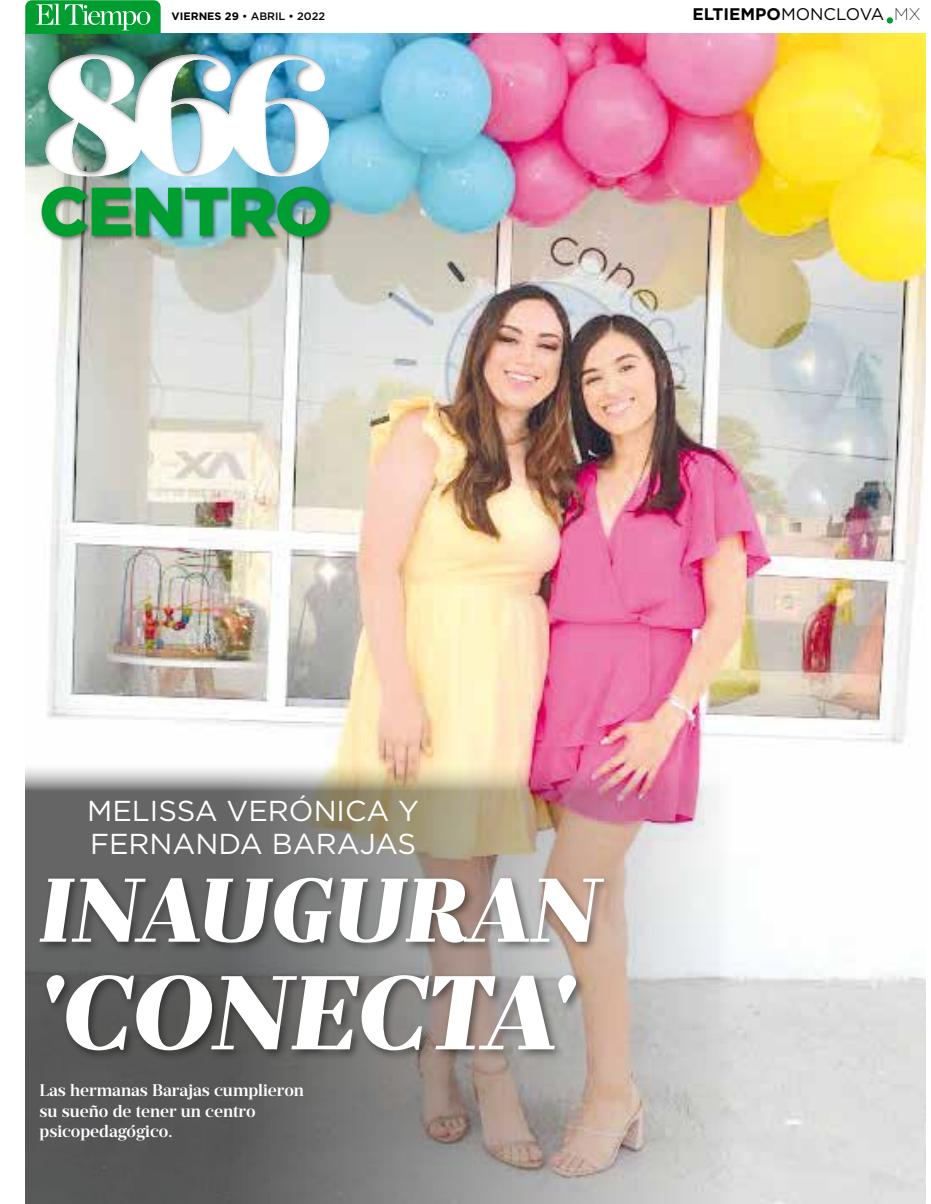
<style>
.page{position:relative;width:931px;height:1204px;background:#fff}
.page>*{position:absolute;margin:0;border:0;box-sizing:border-box;transform-origin:0 0}
.t1{font:900 170.5px "Prumo Deck";color:#fff}
.t2{font:italic 900 104.5px "Prumo Deck";letter-spacing:-.005em;color:#fff}
.t3{font:italic 900 90px "Prumo Deck";color:#fff}
.t4{font:900 68.38px "Gotham";letter-spacing:-.03em;color:#009d30}
.t5{font:28.88px/33.6px "Gotham";color:#fff}
.t6{font:600 16.75px/20.1px "Prumo Deck";color:#fff}
.t7{font:700 16.75px "Gotham";color:#000}
.t8{font:500 10.75px "Gotham";color:#000}
.s1{font-weight:700}
.s2{font-weight:400}
.s3{font-weight:200}
</style>
<div class="page">
<img style="left:47px;top:34px;width:878px;height:1170px">
<svg style="left:25px;top:760px;width:725px;height:444px;background:#9f9693"></svg>
<svg style="left:25px;top:0;width:136px;height:10px"></svg>
<div style="left:36px;top:874px;width:578px;height:79px;background:#000;opacity:.45"></div>
<div style="left:43px;top:971px;width:543px;height:90px;background:#000;opacity:.45"></div>
<div style="left:886px;top:17px;width:7px;height:7px;background:#009d30;border-radius:50%"></div>
<div style="left:40px;top:185px;width:295px;height:57px;background:#000;opacity:.45"></div>
<div style="left:16px;top:10px;width:513px;height:227px;background:#000;opacity:.45"></div>
<p class="t8" style="left:172px;top:10px;width:155px"><span class="s1">VIERNES 29</span> • ABRIL • 2022</p>
<p class="t7" style="left:692px;top:3px;width:230px">ELTIEMPO<span class="s2">MONCLOVA</span> <span class="s3">MX</span></p>
<h1 class="t1" style="left:39px;top:11px;width:298px">866</h1>
<h3 class="t4" style="left:39px;top:164px;width:294px">CENTRO</h3>
<h3 class="t5" style="left:87px;top:793px;width:333px">MELISSA VERÓNICA Y<br>FERNANDA BARAJAS</h3>
<h3 class="t3" style="left:40px;top:855px;width:561px">INAUGURAN</h3>
<h2 class="t2" style="left:40px;top:949px;width:536px">'CONECTA'</h2>
<p class="t6" style="left:40px;top:1081px;width:266px">Las hermanas Barajas cumplieron su sueño de tener un centro psicopedagógico.</p>
</div>
